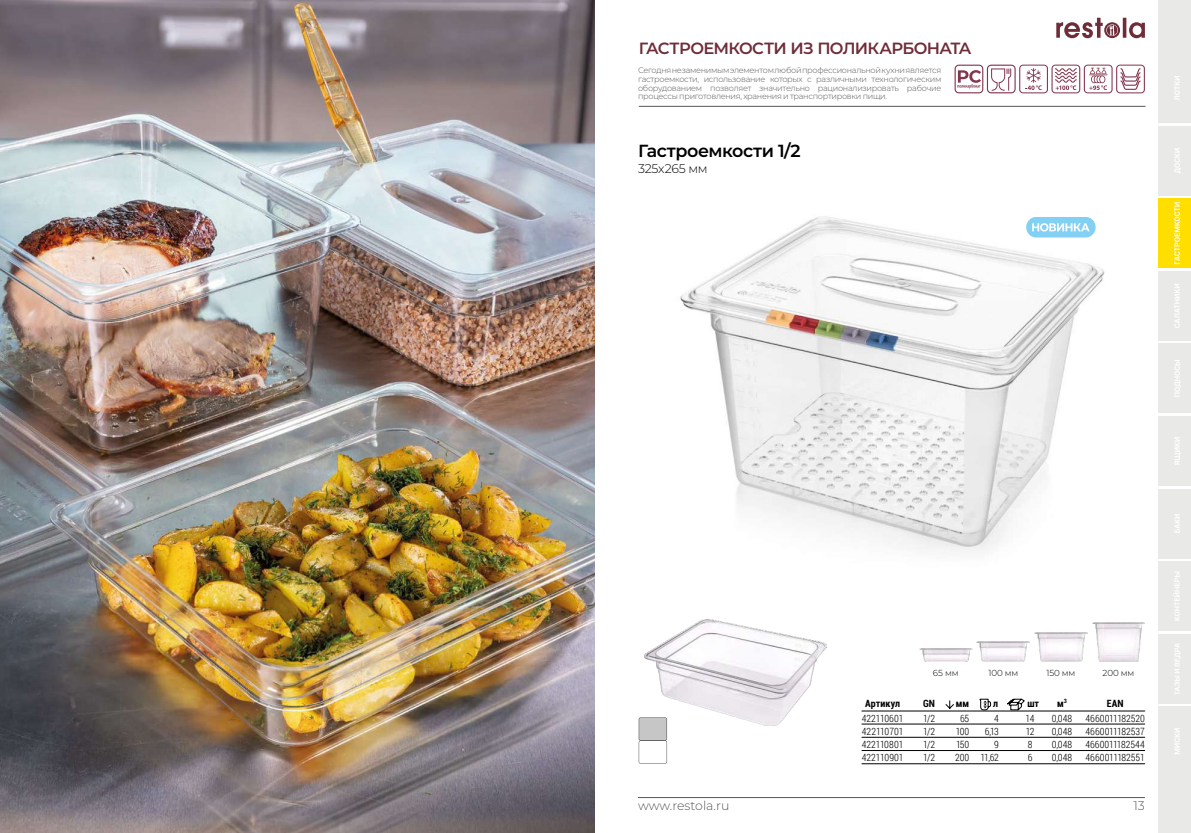
<style>
.page{position:relative;width:1191px;height:833px;background:#fff}
.page>*{position:absolute;margin:0;border:0;box-sizing:border-box;transform-origin:0 0}
.t1{font:600 17.5px "Montserrat";letter-spacing:-.03em;color:#000}
.t2{font:600 16.25px "Montserrat";letter-spacing:-.045em;color:#6e2d38}
.t3{font:300 12.5px "Montserrat";color:#575756}
.t4{font:300 12.5px "Montserrat";letter-spacing:-.025em;color:#000}
.t5{font:300 10px/13.1px "Roboto Condensed";letter-spacing:-.005em;color:#000;text-align:justify}
.t6{font:700 condensed 10px "Roboto";letter-spacing:.005em;color:#000}
.t7{font:300 8.75px "Montserrat";letter-spacing:-.005em;color:#000}
.t8{font:300 8.12px/8.8px "Montserrat";letter-spacing:-.035em;color:#575756;text-align:justify}
</style>
<div class="page">
<svg style="left:1056px;top:18px;width:88px;height:20px"></svg>
<hr style="left:638px;top:797px;width:506px;height:1px;background:#575756">
<img style="left:0;top:0;width:595px;height:833px">
<hr style="left:862px;top:711px;width:282px;height:1px;background:#000">
<hr style="left:862px;top:724px;width:282px;height:1px;background:#000">
<hr style="left:862px;top:737px;width:282px;height:1px;background:#000">
<hr style="left:862px;top:750px;width:282px;height:1px;background:#000">
<hr style="left:862px;top:763px;width:282px;height:1px;background:#000">
<svg style="left:945px;top:700px;width:9px;height:9px"></svg>
<svg style="left:1007px;top:698px;width:18px;height:12px"></svg>
<svg style="left:979px;top:698px;width:12px;height:12px"></svg>
<img style="left:644px;top:619px;width:182px;height:106px">
<img style="left:1092px;top:623px;width:52px;height:39px">
<img style="left:1034px;top:632px;width:53px;height:30px">
<img style="left:977px;top:642px;width:52px;height:20px">
<img style="left:919px;top:648px;width:53px;height:14px">
<hr style="left:639px;top:106px;width:506px;height:1px;background:#575756">
<img style="left:680px;top:216px;width:425px;height:336px">
<div style="left:1026px;top:217px;width:69px;height:20px;background:#83d0f5;border-radius:10px"></div>
<svg style="left:1032px;top:223px;width:57px;height:8px"></svg>
<svg style="left:639px;top:717px;width:28px;height:46px"></svg>
<div style="left:1158px;top:706px;width:33px;height:127px;background:#e9eae8"></div>
<div style="left:1158px;top:634px;width:33px;height:69px;background:#e9eae8"></div>
<div style="left:1158px;top:561px;width:33px;height:70px;background:#e9eae8"></div>
<div style="left:1158px;top:488px;width:33px;height:70px;background:#e9eae8"></div>
<div style="left:1158px;top:416px;width:33px;height:70px;background:#e9eae8"></div>
<div style="left:1158px;top:343px;width:33px;height:70px;background:#e9eae8"></div>
<div style="left:1158px;top:271px;width:33px;height:70px;background:#e9eae8"></div>
<div style="left:1158px;top:198px;width:33px;height:70px;background:#ffde00"></div>
<div style="left:1158px;top:126px;width:33px;height:69px;background:#e9eae8"></div>
<div style="left:1158px;top:0;width:33px;height:123px;background:#e9eae8"></div>
<svg style="left:1174px;top:728px;width:5px;height:26px"></svg>
<svg style="left:1174px;top:643px;width:6px;height:52px"></svg>
<svg style="left:1173px;top:572px;width:6px;height:48px"></svg>
<svg style="left:1174px;top:514px;width:5px;height:19px"></svg>
<svg style="left:1174px;top:437px;width:7px;height:28px"></svg>
<svg style="left:1174px;top:360px;width:7px;height:37px"></svg>
<svg style="left:1174px;top:284px;width:5px;height:44px"></svg>
<svg style="left:1174px;top:202px;width:5px;height:62px"></svg>
<svg style="left:1174px;top:148px;width:7px;height:25px"></svg>
<svg style="left:1174px;top:76px;width:5px;height:24px"></svg>
<svg style="left:954px;top:65px;width:190px;height:28px"></svg>
<h2 class="t2" style="left:639px;top:37px;width:334px">ГАСТРОЕМКОСТИ ИЗ ПОЛИКАРБОНАТА</h2>
<p class="t8" style="left:638px;top:65px;width:305px">Сегодня незаменимым элементом любой профессиональной кухни является гастроемкости, использование которых с различными технологическим оборудованием позволяет значительно рационализировать рабочие процессы приготовления, хранения и транспортировки пищи.</p>
<h1 class="t1" style="left:638px;top:138px;width:164px">Гастроемкости 1/2</h1>
<h3 class="t4" style="left:638px;top:160px;width:71px">325х265 мм</h3>
<p class="t7" style="left:933px;top:666px;width:27px">65 мм</p>
<p class="t7" style="left:988px;top:666px;width:31px">100 мм</p>
<p class="t7" style="left:1046px;top:666px;width:31px">150 мм</p>
<p class="t7" style="left:1102px;top:666px;width:33px">200 мм</p>
<p class="t6" style="left:865px;top:696px;width:36px">Артикул</p>
<p class="t6" style="left:923px;top:696px;width:13px">GN</p>
<p class="t6" style="left:955px;top:696px;width:15px">мм</p>
<p class="t6" style="left:993px;top:696px;width:6px">л</p>
<p class="t6" style="left:1027px;top:696px;width:13px">шт</p>
<p class="t6" style="left:1057px;top:696px;width:11px">м<sup>3</sup></p>
<p class="t5" style="left:955px;top:711px;width:16px;text-align:center">65<br>100<br>150<br>200</p>
<p class="t5" style="left:980px;top:711px;width:20px;text-align:right">4<br>6,13<br>9<br>11,62</p>
<p class="t6" style="left:1106px;top:696px;width:18px">EAN</p>
<p class="t5" style="left:1025px;top:711px;width:10px;text-align:left">14<br>12<br>8<br>6</p>
<p class="t5" style="left:1085px;top:711px;width:61px">4660011182520<br>4660011182537<br>4660011182544<br>4660011182551</p>
<p class="t5" style="left:923px;top:711px;width:14px">1/2<br>1/2<br>1/2<br>1/2</p>
<p class="t5" style="left:1051px;top:711px;width:22px">0,048<br>0,048<br>0,048<br>0,048</p>
<p class="t5" style="left:861px;top:711px;width:43px">422110601</p>
<p class="t5" style="left:861px;top:724px;width:43px">422110701<br>422110801<br>422110901</p>
<h3 class="t3" style="left:638px;top:797px;width:93px">www.restola.ru</h3>
<h3 class="t3" style="left:1133px;top:797px;width:13px">13</h3>
</div>
